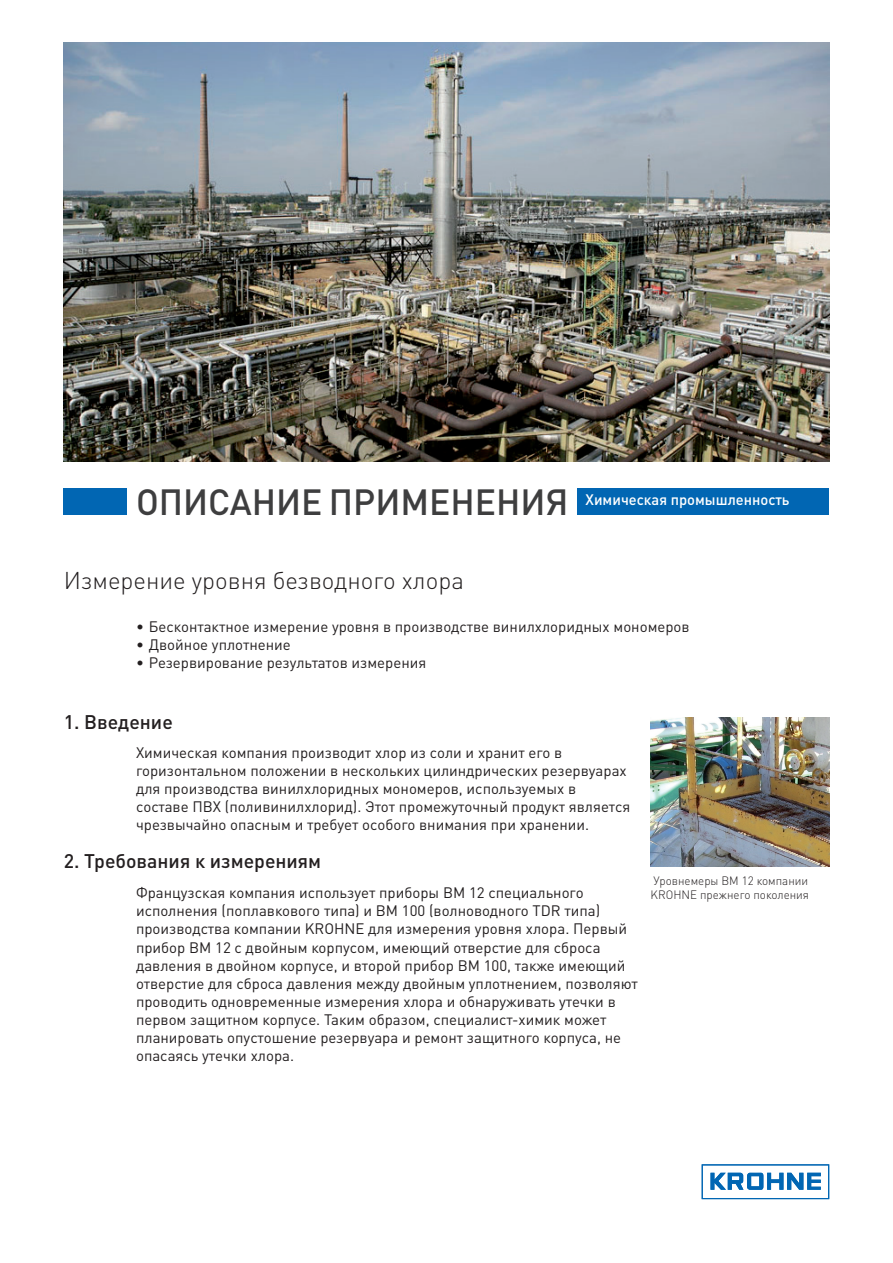
<style>
.page{position:relative;width:893px;height:1263px;background:#fff}
.page>*{position:absolute;margin:0;border:0;box-sizing:border-box;transform-origin:0 0}
.t1{font:500 36px "DIN Pro";color:#3e3e3f}
.t2{font:300 24px "DIN Pro";color:#231f20}
.Title_in_section{font:500 19.5px "DIN Pro";color:#231f20}
.paragraph{font:15px/18px "DIN Pro";color:#231f20}
.t3{font:500 15px "DIN Pro";color:#fff}
.t4{font:300 12px/14.4px "DIN Pro";color:#231f20}
</style>
<div class="page">
<svg style="left:702px;top:1164px;width:128px;height:36px"></svg>
<img style="left:64px;top:42px;width:765px;height:419px">
<div style="left:64px;top:488px;width:765px;height:26px;background:#0166b3"></div>
<div style="left:128px;top:488px;width:449px;height:38px;background:#fff"></div>
<img style="left:651px;top:717px;width:178px;height:150px">
<p class="t1" style="left:136px;top:477px;width:434px">ОПИСАНИЕ ПРИМЕНЕНИЯ</p>
<p class="t3" style="left:585px;top:490px;width:205px">Химическая промышленность</p>
<p class="t2" style="left:64px;top:564px;width:402px">Измерение уровня безводного хлора</p>
<p class="paragraph" style="left:136px;top:617px;width:555px">• Бесконтактное измерение уровня в производстве винилхлоридных мономеров</p>
<p class="paragraph" style="left:136px;top:635px;width:156px">• Двойное уплотнение</p>
<p class="paragraph" style="left:136px;top:653px;width:292px">• Резервирование результатов измерения</p>
<p class="Title_in_section" style="left:64px;top:708px;width:111px">1. Введение</p>
<p class="paragraph" style="left:136px;top:743px;width:496px">Химическая компания производит хлор из соли и хранит его в горизонтальном положении в нескольких цилиндрических резервуарах для производства винилхлоридных мономеров, используемых в составе ПВХ (поливинилхлорид). Этот промежуточный продукт является чрезвычайно опасным и требует особого внимания при хранении.</p>
<p class="Title_in_section" style="left:64px;top:847px;width:259px">2. Требования к измерениям</p>
<p class="paragraph" style="left:136px;top:883px;width:503px">Французская компания использует приборы BM 12 специального исполнения (поплавкового типа) и BM 100 (волноводного TDR типа) производства компании KROHNE для измерения уровня хлора. Первый прибор BM 12 с двойным корпусом, имеющий отверстие для сброса давления в двойном корпусе, и второй прибор BM 100, также имеющий отверстие для сброса давления между двойным уплотнением, позволяют проводить одновременные измерения хлора и обнаруживать утечки в первом защитном корпусе. Таким образом, специалист-химик может планировать опустошение резервуара и ремонт защитного корпуса, не опасаясь утечки хлора.</p>
<p class="t4" style="left:651px;top:872px;width:160px">Уровнeмеры BM 12 компании<br>KROHNE прежнего поколения</p>
</div>
